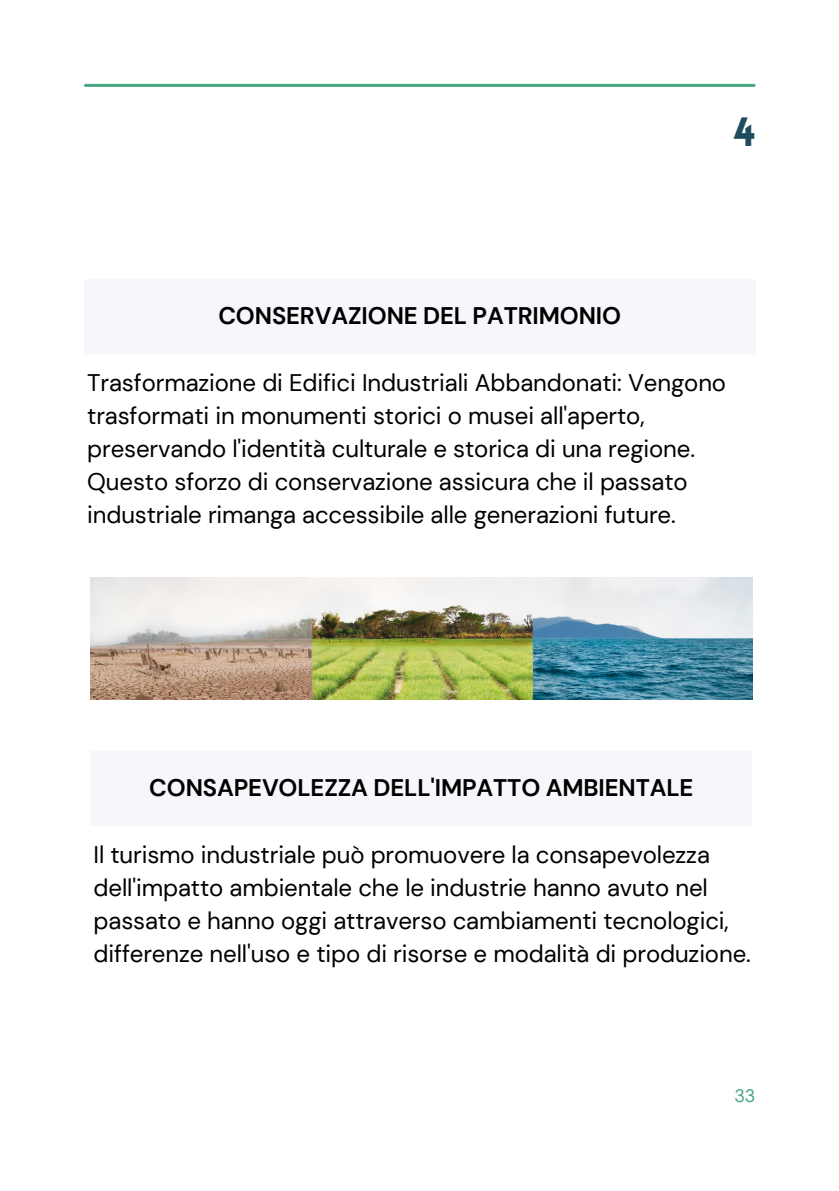
<style>
.page{position:relative;width:839px;height:1191px;background:#fff}
.page>*{position:absolute;margin:0;border:0;box-sizing:border-box;transform-origin:0 0}
.t1{font:900 40px "Lovelo";color:#204c5f}
.t2{font:24px/33px "DM Sans";letter-spacing:-.005em;color:#000}
.t3{font:700 24px "DM Sans";letter-spacing:-.005em;color:#000}
.t4{font:18px "DM Sans";color:#47a781}
</style>
<div class="page">
<hr style="left:85px;top:84px;width:669px;height:3px;background:#47a781">
<div style="left:84px;top:279px;width:671px;height:75px;background:#f5f7fb"></div>
<div style="left:90px;top:751px;width:662px;height:75px;background:#f5f7fb"></div>
<img style="left:90px;top:577px;width:662px;height:123px">
<h1 class="t1" style="left:734px;top:116px;width:23px">4</h1>
<p class="t3" style="left:218px;top:300px;width:404px">CONSERVAZIONE DEL PATRIMONIO</p>
<p class="t2" style="left:87px;top:366px;width:640px">Trasformazione di Edifici Industriali Abbandonati: Vengono trasformati in monumenti storici o musei all'aperto, preservando l'identità culturale e storica di una regione.<br>Questo sforzo di conservazione assicura che il passato industriale rimanga accessibile alle generazioni future.</p>
<p class="t3" style="left:149px;top:772px;width:545px">CONSAPEVOLEZZA DELL'IMPATTO AMBIENTALE</p>
<p class="t2" style="left:94px;top:838px;width:658px">Il turismo industriale può promuovere la consapevolezza dell'impatto ambientale che le industrie hanno avuto nel passato e hanno oggi attraverso cambiamenti tecnologici, differenze nell'uso e tipo di risorse e modalità di produzione.</p>
<p class="t4" style="left:734px;top:1085px;width:23px">33</p>
</div>
